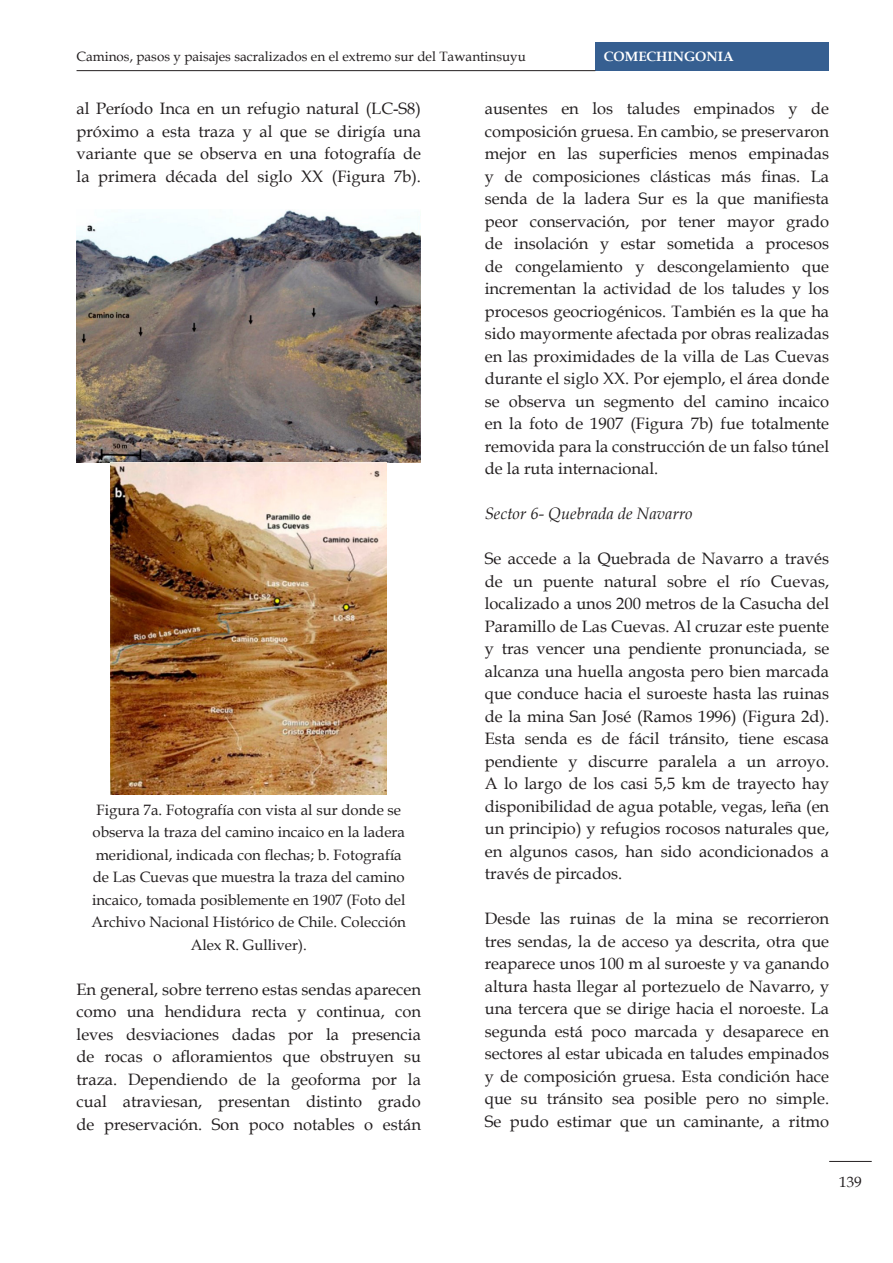
<style>
.page{position:relative;width:893px;height:1263px;background:#fff}
.page>*{position:absolute;margin:0;border:0;box-sizing:border-box;transform-origin:0 0}
.Body_Text{font:16.5px/22.5px "Book Antiqua";color:#231f20;text-align:justify}
.Body_Text-2{font:italic 16.5px "Book Antiqua";color:#231f20}
.Body_Text-3{font:15px/22.5px "Book Antiqua";color:#231f20;text-align:center}
.t1{font:13.5px "Book Antiqua";color:#231f20}
.t2{font:700 13.5px "Book Antiqua";color:#fff}
</style>
<div class="page">
<div style="left:595px;top:43px;width:234px;height:28px;background:#365f91"></div>
<hr style="left:77px;top:70px;width:518px;height:1px;background:#231f20">
<hr style="left:829px;top:1161px;width:43px;height:1px;background:#231f20">
<img style="left:77px;top:210px;width:344px;height:252px">
<img style="left:111px;top:462px;width:276px;height:332px">
<p class="t1" style="left:77px;top:47px;width:451px">Caminos, pasos y paisajes sacralizados en el extremo sur del Tawantinsuyu</p>
<p class="t2" style="left:604px;top:48px;width:131px">COMECHINGONIA</p>
<p class="Body_Text" style="left:77px;top:97px;width:346px">al Período Inca en un refugio natural (LC-S8) próximo a esta traza y al que se dirigía una variante que se observa en una fotografía de la primera década del siglo XX (Figura 7b).</p>
<p class="Body_Text-3" style="left:92px;top:798px;width:316px">Figura 7a. Fotografía con vista al sur donde se observa la traza del camino incaico en la ladera meridional, indicada con flechas; b. Fotografía de Las Cuevas que muestra la traza del camino incaico, tomada posiblemente en 1907 (Foto del Archivo Nacional Histórico de Chile. Colección Alex R. Gulliver).</p>
<p class="Body_Text" style="left:77px;top:977px;width:346px">En general, sobre terreno estas sendas aparecen como una hendidura recta y continua, con leves desviaciones dadas por la presencia de rocas o afloramientos que obstruyen su traza. Dependiendo de la geoforma por la cual atraviesan, presentan distinto grado de preservación. Son poco notables o están</p>
<p class="Body_Text" style="left:485px;top:97px;width:346px">ausentes en los taludes empinados y de composición gruesa. En cambio, se preservaron mejor en las superficies menos empinadas y de composiciones clásticas más finas. La senda de la ladera Sur es la que manifiesta peor conservación, por tener mayor grado de insolación y estar sometida a procesos de congelamiento y descongelamiento que incrementan la actividad de los taludes y los procesos geocriogénicos. También es la que ha sido mayormente afectada por obras realizadas en las proximidades de la villa de Las Cuevas durante el siglo XX. Por ejemplo, el área donde se observa un segmento del camino incaico en la foto de 1907 (Figura 7b) fue totalmente removida para la construcción de un falso túnel de la ruta internacional.</p>
<p class="Body_Text-2" style="left:485px;top:502px;width:209px">Sector 6- Quebrada de Navarro</p>
<p class="Body_Text" style="left:485px;top:547px;width:346px">Se accede a la Quebrada de Navarro a través de un puente natural sobre el río Cuevas, localizado a unos 200 metros de la Casucha del Paramillo de Las Cuevas. Al cruzar este puente y tras vencer una pendiente pronunciada, se alcanza una huella angosta pero bien marcada que conduce hacia el suroeste hasta las ruinas de la mina San José (Ramos 1996) (Figura 2d).<br>Esta senda es de fácil tránsito, tiene escasa pendiente y discurre paralela a un arroyo.<br>A lo largo de los casi 5,5 km de trayecto hay disponibilidad de agua potable, vegas, leña (en un principio) y refugios rocosos naturales que, en algunos casos, han sido acondicionados a través de pircados.</p>
<p class="Body_Text" style="left:485px;top:907px;width:346px">Desde las ruinas de la mina se recorrieron tres sendas, la de acceso ya descrita, otra que reaparece unos 100 m al suroeste y va ganando altura hasta llegar al portezuelo de Navarro, y una tercera que se dirige hacia el noroeste. La segunda está poco marcada y desaparece en sectores al estar ubicada en taludes empinados y de composición gruesa. Esta condición hace que su tránsito sea posible pero no simple.<br>Se pudo estimar que un caminante, a ritmo</p>
<p class="Body_Text-3" style="left:839px;top:1170px;width:24px">139</p>
</div>
